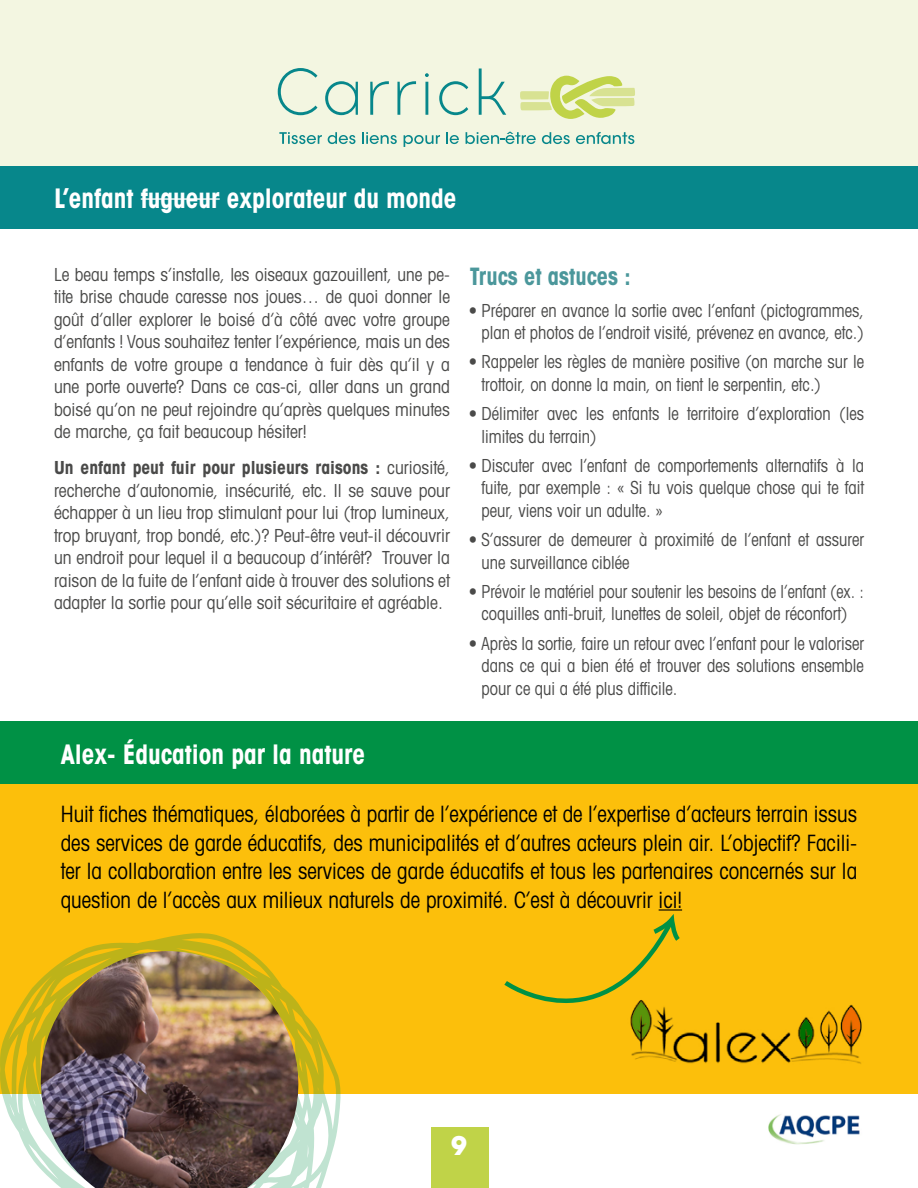
<style>
.page{position:relative;width:918px;height:1188px;background:#fff}
.page>*{position:absolute;margin:0;border:0;box-sizing:border-box;transform-origin:0 0}
.t1{font:700 condensed 27px "Avant Garde";color:#fff;scale:.94 1}
.t2{font:700 25.5px "Avant Garde";color:#fff}
.t3{font:700 condensed 24px "Avant Garde";color:#4b979b;scale:.94 1}
.t4{font:condensed 22.5px/28.5px "Avant Garde";color:#000;text-align:justify;scale:.94 1}
.t5{font:condensed 18px/22.5px "Avant Garde";color:#4a4a49;scale:.92 1}
.t6{font:condensed 18px/22.5px "Avant Garde";color:#4a4a49;text-align:justify;scale:.96 1}
.t7{font:condensed 18px/22.5px "Avant Garde";color:#4a4a49;text-align:justify}
.s1{font-weight:700}
</style>
<div class="page">
<div style="left:0;top:0;width:918px;height:165px;background:#f3f6e1"></div>
<svg style="left:279px;top:132px;width:43px;height:12px"></svg>
<svg style="left:328px;top:132px;width:28px;height:12px"></svg>
<svg style="left:362px;top:132px;width:35px;height:12px"></svg>
<svg style="left:404px;top:135px;width:36px;height:12px"></svg>
<svg style="left:446px;top:132px;width:13px;height:12px"></svg>
<svg style="left:466px;top:132px;width:70px;height:12px"></svg>
<svg style="left:542px;top:132px;width:28px;height:12px"></svg>
<svg style="left:576px;top:132px;width:58px;height:12px"></svg>
<svg style="left:278px;top:68px;width:39px;height:47px"></svg>
<svg style="left:325px;top:81px;width:33px;height:34px"></svg>
<svg style="left:370px;top:81px;width:19px;height:34px"></svg>
<svg style="left:397px;top:81px;width:19px;height:34px"></svg>
<svg style="left:425px;top:73px;width:4px;height:4px"></svg>
<hr style="left:425px;top:82px;width:3px;height:33px;background:#07878b">
<svg style="left:439px;top:81px;width:29px;height:34px"></svg>
<svg style="left:479px;top:69px;width:27px;height:46px"></svg>
<svg style="left:520px;top:76px;width:115px;height:43px"></svg>
<div style="left:0;top:166px;width:918px;height:62px;background:#07878b"></div>
<hr style="left:141px;top:198px;width:79px;height:2px;background:#fff">
<img style="left:768px;top:1114px;width:92px;height:31px">
<div style="left:0;top:724px;width:918px;height:370px;background:#fcbf0b"></div>
<hr style="left:659px;top:909px;width:23px;height:2px;background:#000">
<div style="left:0;top:721px;width:918px;height:63px;background:#009145"></div>
<svg style="left:504px;top:915px;width:176px;height:88px"></svg>
<img style="left:615px;top:996px;width:247px;height:68px">
<svg style="left:0;top:933px;width:341px;height:255px"></svg>
<img style="left:24px;top:951px;width:287px;height:237px">
<div style="left:431px;top:1128px;width:57px;height:60px;background:#c0d348"></div>
<p class="t1" style="left:54px;top:181px;width:430px">L’enfant fugueur explorateur du monde</p>
<p class="t6" style="left:54px;top:263px;width:414px">Le beau temps s’installe, les oiseaux gazouillent, une pe&shy;tite brise chaude caresse nos joues… de quoi donner le goût d’aller explorer le boisé d’à côté avec votre groupe d’enfants ! Vous souhaitez tenter l’expérience, mais un des enfants de votre groupe a tendance à fuir dès qu’il y a une porte ouverte? Dans ce cas-ci, aller dans un grand boisé qu’on ne peut rejoindre qu’après quelques minutes de marche, ça fait beaucoup hésiter!</p>
<p class="t7" style="left:54px;top:456px;width:398px"><span class="s1">Un enfant peut fuir pour plusieurs raisons :</span> curiosité, recherche d’autonomie, insécurité, etc. Il se sauve pour échapper à un lieu trop stimulant pour lui (trop lumineux, trop bruyant, trop bondé, etc.)? Peut-être veut-il découvrir un endroit pour lequel il a beaucoup d’intérêt? Trouver la raison de la fuite de l’enfant aide à trouver des solutions et adapter la sortie pour qu’elle soit sécuritaire et agréable.</p>
<p class="t1" style="left:61px;top:737px;width:326px">Alex- Éducation par la nature</p>
<p class="t3" style="left:470px;top:261px;width:173px">Trucs et astuces :</p>
<p class="t5" style="left:469px;top:298px;width:431px;text-align:right">• Préparer en avance la sortie avec l’enfant (pictogrammes, plan et photos de l’endroit visité, prévenez en avance, etc.)</p>
<p class="t5" style="left:482px;top:350px;width:417px;text-indent:-13px">• Rappeler les règles de manière positive (on marche sur le trottoir, on donne la main, on tient le serpentin, etc.)</p>
<p class="t5" style="left:482px;top:402px;width:417px;text-indent:-13px">• Délimiter avec les enfants le territoire d’exploration (les limites du terrain)</p>
<p class="t5" style="left:482px;top:454px;width:417px;text-align:justify;text-indent:-13px">• Discuter avec l’enfant de comportements alternatifs à la fuite, par exemple : « Si tu vois quelque chose qui te fait peur, viens voir un adulte. »</p>
<p class="t5" style="left:482px;top:528px;width:417px;text-indent:-13px">• S’assurer de demeurer à proximité de l’enfant et assurer une surveillance ciblée</p>
<p class="t5" style="left:469px;top:580px;width:431px;text-align:center">• Prévoir le matériel pour soutenir les besoins de l’enfant (ex. : coquilles anti-bruit, lunettes de soleil, objet de réconfort)</p>
<p class="t5" style="left:482px;top:631px;width:417px;text-align:justify;text-indent:-13px">• Après la sortie, faire un retour avec l’enfant pour le valoriser dans ce qui a bien été et trouver des solutions ensemble pour ce qui a été plus difficile.</p>
<p class="t4" style="left:61px;top:799px;width:849px">Huit fiches thématiques, élaborées à partir de l’expérience et de l’expertise d’acteurs terrain issus des services de garde éducatifs, des municipalités et d’autres acteurs plein air. L’objectif? Facili&shy;ter la collaboration entre les services de garde éducatifs et tous les partenaires concernés sur la question de l’accès aux milieux naturels de proximité. C’est à découvrir ici!</p>
<p class="t2" style="left:451px;top:1129px;width:17px">9</p>
</div>
